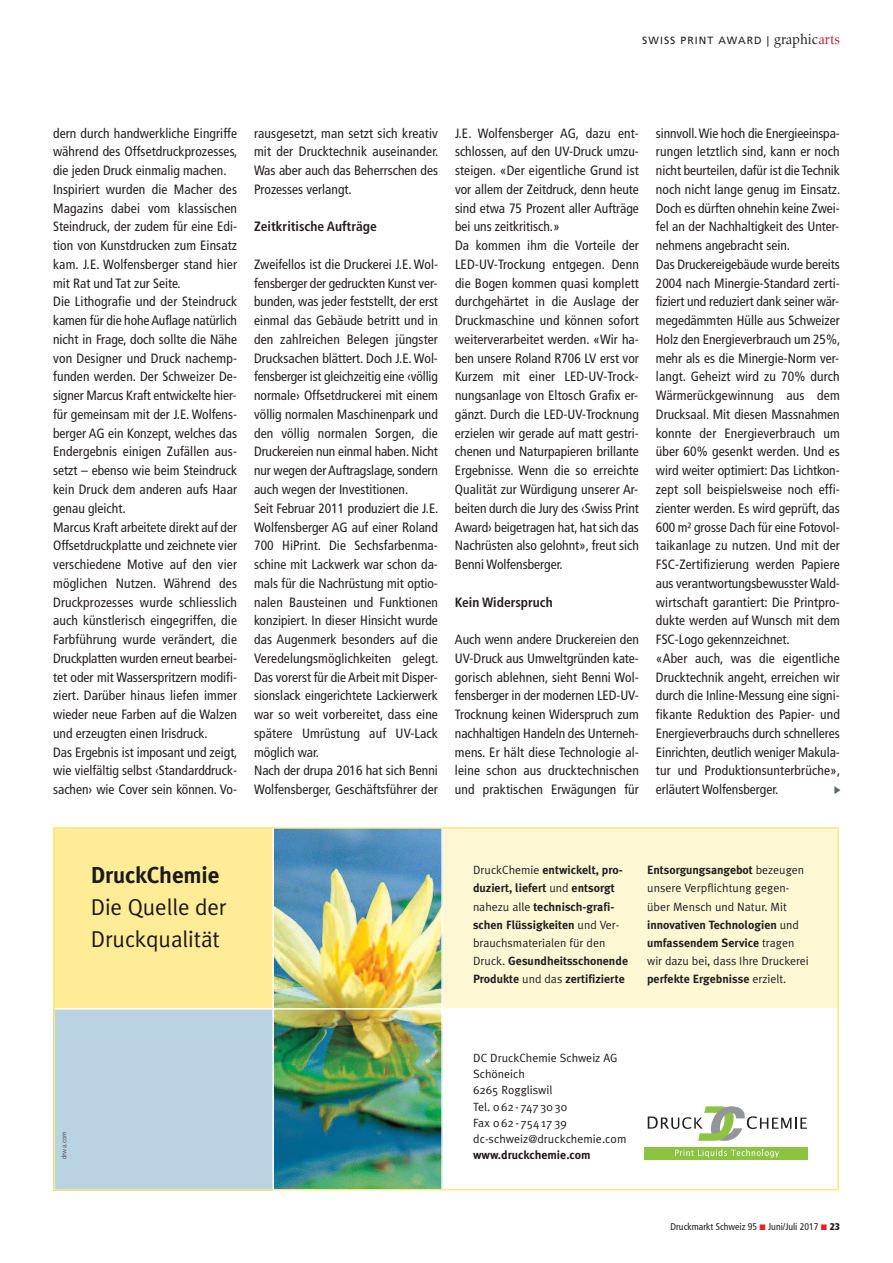
<style>
.page{position:relative;width:893px;height:1263px;background:#fff}
.page>*{position:absolute;margin:0;border:0;box-sizing:border-box;transform-origin:0 0}
.t1{font:22.95px/32.2px "Meta Plus Normal";letter-spacing:-.005em;color:#1d1919}
.t2{font:700 22.95px "Meta Plus";letter-spacing:-.005em;color:#1d1919}
.t3{font:condensed 13.5px/18.8px "Frutiger LT Std";color:#231f20}
.t4{font:700 condensed 13.5px "Frutiger LT Std";color:#231f20}
.t5{font:700 11.85px/18.1px "Meta Plus";color:#231f20}
.t6{font:11.85px/16.2px "Meta Plus Normal";color:#1d1919}
.t7{font:11.85px/18.1px "Meta Plus Normal";color:#231f20}
.t8{font:700 11.85px "Meta Plus";color:#1d1919}
.t9{font:10.5px "Frutiger LT Std";letter-spacing:.1em;color:#231f20}
.t10{font:condensed 9.75px "Frutiger";color:#231f20}
.t11{font:7.5px "Rotis Sans Serif";color:#535457}
.s1{font-family:"Zapf Renais SB";font-size:15px}
.s2{font-family:"Zapf Renais SB";font-size:15px;color:#c0262d}
.s3{font-family:"Meta Plus Normal";font-weight:400}
.s4{font-size:11.1px}
.s5{font-weight:900}
</style>
<div class="page">
<img style="left:53px;top:827px;width:786px;height:364px">
<p class="t9" style="left:642px;top:36px;width:199px">SWISS PRINT AWARD | <span class="s1">graphic</span><span class="s2">arts</span></p>
<p class="t3" style="left:53px;top:125px;width:186px">dern durch handwerkliche Eingriffe während des Offsetdruckprozesses, die jeden Druck einmalig machen.<br>Inspiriert wurden die Macher des Magazins dabei vom klassischen Steindruck, der zudem für eine Edi&shy;tion von Kunstdrucken zum Einsatz kam. J.E. Wolfensberger stand hier mit Rat und Tat zur Seite.<br>Die Lithografie und der Steindruck kamen für die hoheAuflage natürlich nicht in Frage, doch sollte die Nähe von Designer und Druck nachemp&shy;funden werden. Der Schweizer De&shy;signer Marcus Kraft entwickelte hier&shy;für gemeinsam mit der J.E. Wolfens&shy;berger AG ein Konzept, welches das Endergebnis einigen Zufällen aus&shy;setzt – ebenso wie beim Steindruck kein Druck dem anderen aufs Haar genau gleicht.<br>Marcus Kraft arbeitete direkt auf der Offsetdruckplatte und zeichnete vier verschiedene Motive auf den vier möglichen Nutzen. Während des Druckprozesses wurde schliesslich auch künstlerisch eingegriffen, die Farbführung wurde verändert, die Druckplatten wurden erneut bearbei&shy;tet oder mit Wasserspritzern modifi&shy;ziert. Darüber hinaus liefen immer wieder neue Farben auf die Walzen und erzeugten einen Irisdruck.<br>Das Ergebnis ist imposant und zeigt, wie vielfältig selbst ‹Standarddruck&shy;sachen› wie Cover sein können. Vo-</p>
<p class="t3" style="left:254px;top:125px;width:186px;text-align:justify">rausgesetzt, man setzt sich kreativ mit der Drucktechnik auseinander.<br>Was aber auch das Beherrschen des Prozesses verlangt.</p>
<p class="t4" style="left:254px;top:221px;width:124px">Zeitkritische Aufträge</p>
<p class="t3" style="left:254px;top:256px;width:186px">Zweifellos ist die Druckerei J.E. Wol&shy;fensberger der gedruckten Kunst ver&shy;bunden, was jeder feststellt, der erst einmal das Gebäude betritt und in den zahlreichen Belegen jüngster Drucksachen blättert. Doch J.E. Wol&shy;fensberger ist gleichzeitig eine ‹völlig normale› Offsetdruckerei mit einem völlig normalen Maschinenpark und den völlig normalen Sorgen, die Druckereien nun einmal haben. Nicht nur wegen derAuftragslage, sondern auch wegen der Investitionen.<br>Seit Februar 2011 produziert die J.E.<br>Wolfensberger AG auf einer Roland 700 HiPrint. Die Sechsfarbenma&shy;schine mit Lackwerk war schon da&shy;mals für die Nachrüstung mit optio&shy;nalen Bausteinen und Funktionen konzipiert. In dieser Hinsicht wurde das Augenmerk besonders auf die Veredelungsmöglichkeiten gelegt.<br>Das vorerst für die Arbeit mit Disper&shy;sionslack eingerichtete Lackierwerk war so weit vorbereitet, dass eine spätere Umrüstung auf UV-Lack möglich war.<br>Nach der drupa 2016 hat sich Benni Wolfensberger, Geschäftsführer der</p>
<p class="t3" style="left:455px;top:125px;width:185px">J.E. Wolfensberger AG, dazu ent&shy;schlossen, auf den UV-Druck umzu&shy;steigen. «Der eigentliche Grund ist vor allem der Zeitdruck, denn heute sind etwa 75 Prozent aller Aufträge bei uns zeitkritisch.»<br>Da kommen ihm die Vorteile der LED-UV-Trockung entgegen. Denn die Bogen kommen quasi komplett durchgehärtet in die Auslage der Druckmaschine und können sofort weiterverarbeitet werden. «Wir ha&shy;ben unsere Roland R706 LV erst vor Kurzem mit einer LED-UV-Trock&shy;nungsanlage von Eltosch Grafix er&shy;gänzt. Durch die LED-UV-Trocknung erzielen wir gerade auf matt gestri&shy;chenen und Naturpapieren brillante Ergebnisse. Wenn die so erreichte Qualität zur Würdigung unserer Ar&shy;beiten durch die Jury des ‹Swiss Print Award› beigetragen hat, hat sich das Nachrüsten also gelohnt», freut sich Benni Wolfensberger.</p>
<p class="t4" style="left:455px;top:596px;width:99px">Kein Widerspruch</p>
<p class="t3" style="left:455px;top:631px;width:185px;text-align:justify">Auch wenn andere Druckereien den UV-Druck aus Umweltgründen kate&shy;gorisch ablehnen, sieht Benni Wol&shy;fensberger in der modernen LED-UV-Trocknung keinen Widerspruch zum nachhaltigen Handeln des Unterneh&shy;mens. Er hält diese Technologie al&shy;leine schon aus drucktechnischen und praktischen Erwägungen für</p>
<p class="t3" style="left:656px;top:125px;width:186px">sinnvoll.Wie hoch die Energieeinspa&shy;rungen letztlich sind, kann er noch nicht beurteilen, dafür ist die Technik noch nicht lange genug im Einsatz.<br>Doch es dürften ohnehin keine Zwei&shy;fel an der Nachhaltigkeit des Unter&shy;nehmens angebracht sein.<br>Das Druckereigebäude wurde bereits 2004 nach Minergie-Standard zerti&shy;fiziert und reduziert dank seiner wär&shy;megedämmten Hülle aus Schweizer Holz den Energieverbrauch um 25%, mehr als es die Minergie-Norm ver&shy;langt. Geheizt wird zu 70% durch Wärmerückgewinnung aus dem Drucksaal. Mit diesen Massnahmen konnte der Energieverbrauch um über 60% gesenkt werden. Und es wird weiter optimiert: Das Lichtkon&shy;zept soll beispielsweise noch effi&shy;zienter werden. Es wird geprüft, das 600 m² grosse Dach für eine Fotovol&shy;taikanlage zu nutzen. Und mit der FSC-Zertifizierung werden Papiere aus verantwortungsbewussterWald&shy;wirtschaft garantiert: Die Printpro&shy;dukte werden auf Wunsch mit dem FSC-Logo gekennzeichnet.<br>«Aber auch, was die eigentliche Drucktechnik angeht, erreichen wir durch die Inline-Messung eine signi&shy;fikante Reduktion des Papier- und Energieverbrauchs durch schnelleres Einrichten, deutlich weniger Makula&shy;tur und Produktionsunterbrüche», erläutert Wolfensberger.</p>
<h1 class="t2" style="left:91px;top:861px;width:130px">DruckChemie</h1>
<h1 class="t1" style="left:91px;top:891px;width:137px">Die Quelle der<br>Druckqualität</h1>
<p class="t11" style="left:61px;top:1159px;width:30px;rotate:-90deg">drwa.com</p>
<p class="t5" style="left:473px;top:861px;width:151px"><span class="s3">DruckChemie</span> entwickelt, pro&shy;duziert, liefert <span class="s3">und</span> entsorgt <span class="s3">nahezu alle</span> technisch-grafi&shy;schen Flüssigkeiten <span class="s3">und Ver-</span></p>
<p class="t7" style="left:473px;top:934px;width:134px">brauchsmaterialen für den</p>
<p class="t5" style="left:473px;top:952px;width:157px"><span class="s3">Druck.</span> Gesundheitsschonende<br>Produkte <span class="s3">und das</span> zertifizierte</p>
<p class="t5" style="left:647px;top:861px;width:159px">Entsorgungsangebot <span class="s3">bezeugen</span></p>
<p class="t7" style="left:647px;top:879px;width:144px">unsere Verpflichtung gegen&shy;über Mensch und Natur. Mit</p>
<p class="t5" style="left:647px;top:916px;width:153px">innovativen Technologien <span class="s3">und </span>umfassendem Service <span class="s3">tragen</span></p>
<p class="t7" style="left:647px;top:952px;width:163px">wir dazu bei, dass Ihre Druckerei</p>
<p class="t5" style="left:647px;top:970px;width:141px">perfekte Ergebnisse <span class="s3">erzielt.</span></p>
<p class="t6" style="left:473px;top:1050px;width:155px">DC DruckChemie Schweiz AG<br>Schöneich<br>6265 Roggliswil<br>Tel. 062-7473030<br>Fax 062-7541739 dc-schweiz<span class="s4">@</span>druckchemie.com</p>
<p class="t8" style="left:473px;top:1148px;width:119px">www.druckchemie.com</p>
<p class="t10" style="left:670px;top:1222px;width:171px">Druckmarkt Schweiz 95 Juni/Juli 2017 <span class="s5">23</span></p>
</div>
